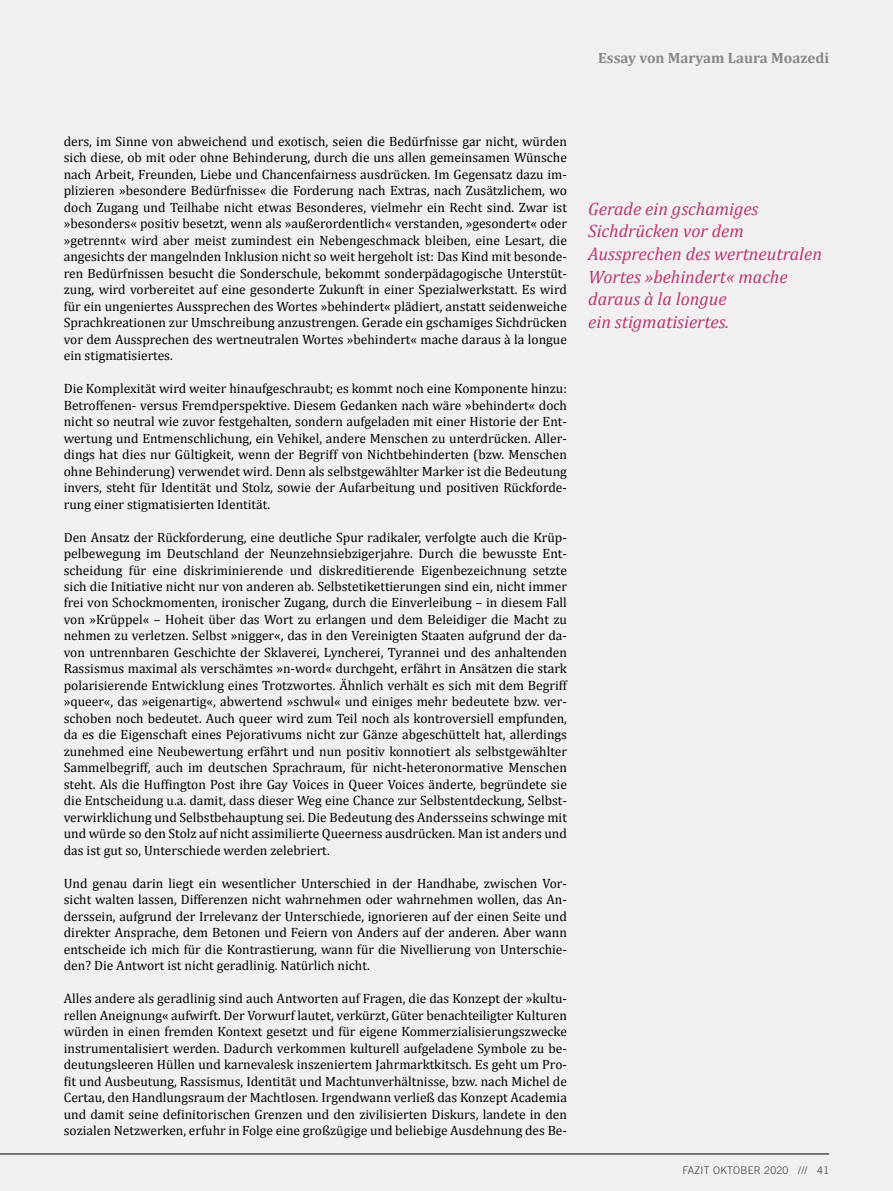
<style>
.page{position:relative;width:893px;height:1191px;background:#f2eff2}
.page>*{position:absolute;margin:0;border:0;box-sizing:border-box;transform-origin:0 0}
.t1{font:italic 18px/22.5px "Cambria";color:#b9376f}
.t2{font:700 15px "Cambria";color:#878787}
.t3{font:13.5px/16.5px "Cambria";color:#000;text-align:justify}
.t4{font:300 10.5px "Trade Gothic";letter-spacing:.025em;color:#3c3c3b}
</style>
<div class="page">
<hr style="left:0;top:1153px;width:829px;height:1px;background:#000">
<p class="t2" style="left:598px;top:47px;width:232px">Essay von Maryam Laura Moazedi</p>
<p class="t3" style="left:64px;top:133px;width:505px">ders, im Sinne von abweichend und exotisch, seien die Bedürfnisse gar nicht, würden sich diese, ob mit oder ohne Behinderung, durch die uns allen gemeinsamen Wünsche nach Arbeit, Freunden, Liebe und Chancenfairness ausdrücken. Im Gegensatz dazu im&shy;plizieren »besondere Bedürfnisse« die Forderung nach Extras, nach Zusätzlichem, wo doch Zugang und Teilhabe nicht etwas Besonderes, vielmehr ein Recht sind. Zwar ist »besonders« positiv besetzt, wenn als »außerordentlich« verstanden, »gesondert« oder »getrennt« wird aber meist zumindest ein Nebengeschmack bleiben, eine Lesart, die angesichts der mangelnden Inklusion nicht so weit hergeholt ist: Das Kind mit besonde&shy;ren Bedürfnissen besucht die Sonderschule, bekommt sonderpädagogische Unterstüt&shy;zung, wird vorbereitet auf eine gesonderte Zukunft in einer Spezialwerkstatt. Es wird für ein ungeniertes Aussprechen des Wortes »behindert« plädiert, anstatt seidenweiche Sprachkreationen zur Umschreibung anzustrengen. Gerade ein gschamiges Sichdrücken vor dem Aussprechen des wertneutralen Wortes »behindert« mache daraus à la longue ein stigmatisiertes.</p>
<p class="t3" style="left:64px;top:380px;width:505px">Die Komplexität wird weiter hinaufgeschraubt; es kommt noch eine Komponente hinzu:<br>Betroffenen- versus Fremdperspektive. Diesem Gedanken nach wäre »behindert« doch nicht so neutral wie zuvor festgehalten, sondern aufgeladen mit einer Historie der Ent&shy;wertung und Entmenschlichung, ein Vehikel, andere Menschen zu unterdrücken. Aller&shy;dings hat dies nur Gültigkeit, wenn der Begriff von Nichtbehinderten (bzw. Menschen ohne Behinderung) verwendet wird. Denn als selbstgewählter Marker ist die Bedeutung invers, steht für Identität und Stolz, sowie der Aufarbeitung und positiven Rückforde&shy;rung einer stigmatisierten Identität.</p>
<p class="t3" style="left:64px;top:528px;width:505px">Den Ansatz der Rückforderung, eine deutliche Spur radikaler, verfolgte auch die Krüp&shy;pelbewegung im Deutschland der Neunzehnsiebzigerjahre. Durch die bewusste Ent&shy;scheidung für eine diskriminierende und diskreditierende Eigenbezeichnung setzte sich die Initiative nicht nur von anderen ab. Selbstetikettierungen sind ein, nicht immer frei von Schockmomenten, ironischer Zugang, durch die Einverleibung – in diesem Fall von »Krüppel« – Hoheit über das Wort zu erlangen und dem Beleidiger die Macht zu nehmen zu verletzen. Selbst »nigger«, das in den Vereinigten Staaten aufgrund der da&shy;von untrennbaren Geschichte der Sklaverei, Lyncherei, Tyrannei und des anhaltenden Rassismus maximal als verschämtes »n-word« durchgeht, erfährt in Ansätzen die stark polarisierende Entwicklung eines Trotzwortes. Ähnlich verhält es sich mit dem Begriff »queer«, das »eigenartig«, abwertend »schwul« und einiges mehr bedeutete bzw. ver&shy;schoben noch bedeutet. Auch queer wird zum Teil noch als kontroversiell empfunden, da es die Eigenschaft eines Pejorativums nicht zur Gänze abgeschüttelt hat, allerdings zunehmed eine Neubewertung erfährt und nun positiv konnotiert als selbstgewählter Sammelbegriff, auch im deutschen Sprachraum, für nicht-heteronormative Menschen steht. Als die Huffington Post ihre Gay Voices in Queer Voices änderte, begründete sie die Entscheidung u.a. damit, dass dieser Weg eine Chance zur Selbstentdeckung, Selbst&shy;verwirklichung und Selbstbehauptung sei. Die Bedeutung des Andersseins schwinge mit und würde so den Stolz auf nicht assimilierte Queerness ausdrücken. Man ist anders und das ist gut so, Unterschiede werden zelebriert.</p>
<p class="t3" style="left:64px;top:875px;width:505px">Und genau darin liegt ein wesentlicher Unterschied in der Handhabe, zwischen Vor&shy;sicht walten lassen, Differenzen nicht wahrnehmen oder wahrnehmen wollen, das An&shy;derssein, aufgrund der Irrelevanz der Unterschiede, ignorieren auf der einen Seite und direkter Ansprache, dem Betonen und Feiern von Anders auf der anderen. Aber wann entscheide ich mich für die Kontrastierung, wann für die Nivellierung von Unterschie&shy;den? Die Antwort ist nicht geradlinig. Natürlich nicht.</p>
<p class="t3" style="left:64px;top:990px;width:505px">Alles andere als geradlinig sind auch Antworten auf Fragen, die das Konzept der »kultu&shy;rellen Aneignung« aufwirft. Der Vorwurf lautet, verkürzt, Güter benachteiligter Kulturen würden in einen fremden Kontext gesetzt und für eigene Kommerzialisierungszwecke instrumentalisiert werden. Dadurch verkommen kulturell aufgeladene Symbole zu be&shy;deutungsleeren Hüllen und karnevalesk inszeniertem Jahrmarktkitsch. Es geht um Pro&shy;fit und Ausbeutung, Rassismus, Identität und Machtunverhältnisse, bzw. nach Michel de Certau, den Handlungsraum der Machtlosen. Irgendwann verließ das Konzept Academia und damit seine definitorischen Grenzen und den zivilisierten Diskurs, landete in den sozialen Netzwerken, erfuhr in Folge eine großzügige und beliebige Ausdehnung des Be-</p>
<h1 class="t1" style="left:588px;top:197px;width:235px">Gerade ein gschamiges<br>Sichdrücken vor dem<br>Aussprechen des wertneutralen<br>Wortes »behindert« mache daraus à la longue<br>ein stigmatisiertes.</h1>
<p class="t4" style="left:682px;top:1163px;width:148px">FAZIT OKTOBER 2020 /// 41</p>
</div>
